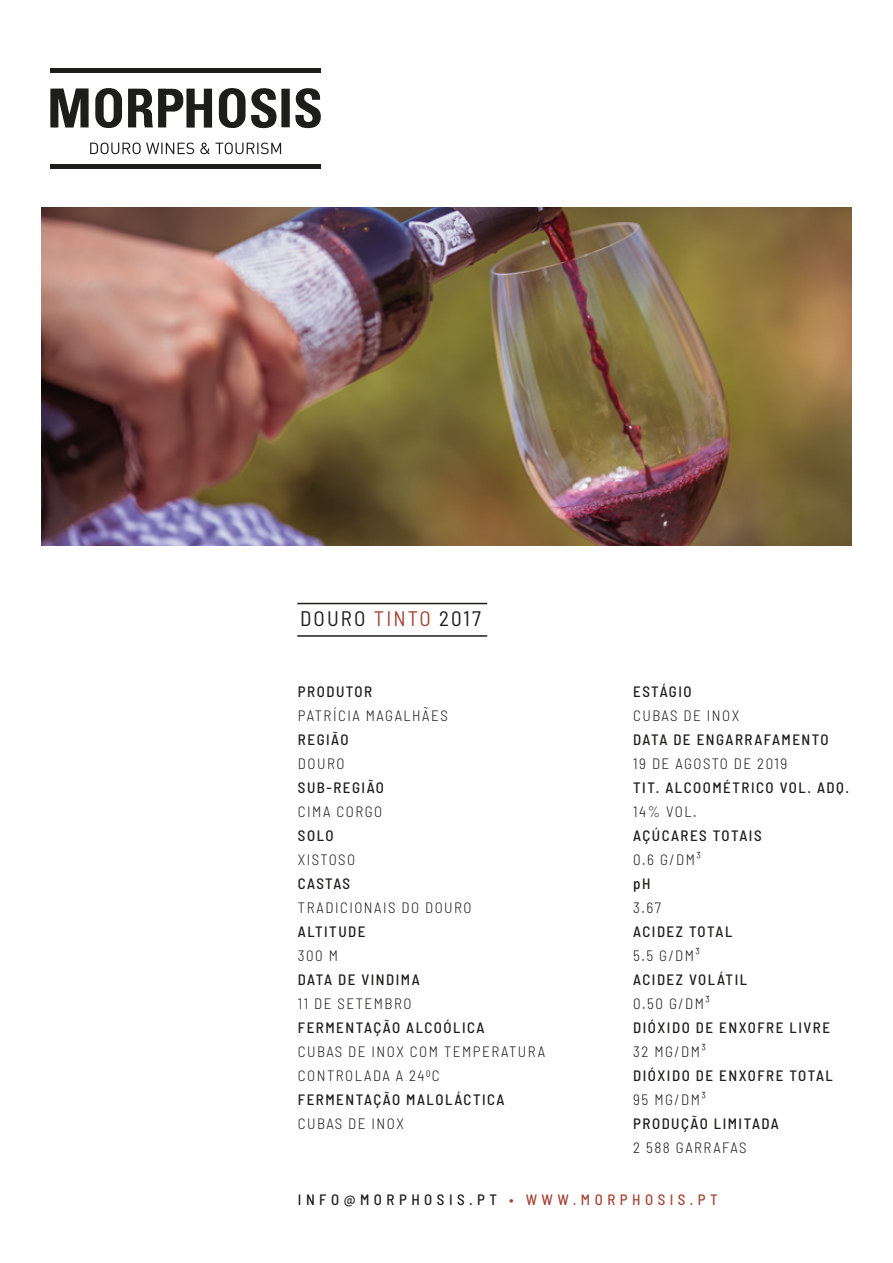
<style>
.page{position:relative;width:893px;height:1263px;background:#fff}
.page>*{position:absolute;margin:0;border:0;box-sizing:border-box;transform-origin:0 0}
.t1{font:semi-condensed 21px "Barlow";letter-spacing:.1em;color:#1d1d1b}
.t2{font:500 semi-condensed 15px "Barlow";letter-spacing:.1em;color:#1d1d1b}
.t3{font:300 semi-condensed 15px/24px "Barlow";letter-spacing:.1em;color:#1d1d1b}
.t4{font:500 semi-condensed 15px "Barlow";letter-spacing:.3em;color:#1d1d1b}
.s1{color:#a44635}
</style>
<div class="page">
<svg style="left:50px;top:88px;width:271px;height:41px"></svg>
<svg style="left:90px;top:143px;width:191px;height:11px"></svg>
<div style="left:50px;top:164px;width:271px;height:5px;background:#1d1d1b"></div>
<div style="left:50px;top:68px;width:271px;height:5px;background:#1d1d1b"></div>
<hr style="left:297px;top:603px;width:190px;height:1px;background:#1d1d1b">
<hr style="left:297px;top:635px;width:190px;height:2px;background:#1d1d1b">
<img style="left:42px;top:207px;width:809px;height:338px">
<h1 class="t1" style="left:300px;top:605px;width:182px">DOURO <span class="s1">TINTO</span> 2017</h1>
<p class="t2" style="left:298px;top:682px;width:76px">PRODUTOR</p>
<p class="t3" style="left:298px;top:703px;width:151px">PATRÍCIA MAGALHÃES</p>
<p class="t2" style="left:298px;top:730px;width:52px">REGIÃO</p>
<p class="t3" style="left:298px;top:751px;width:48px">DOURO</p>
<p class="t2" style="left:298px;top:778px;width:88px">SUB-REGIÃO</p>
<p class="t3" style="left:298px;top:799px;width:86px">CIMA CORGO</p>
<p class="t2" style="left:298px;top:826px;width:37px">SOLO</p>
<p class="t3" style="left:298px;top:847px;width:59px">XISTOSO</p>
<p class="t2" style="left:298px;top:874px;width:54px">CASTAS</p>
<p class="t3" style="left:298px;top:895px;width:175px">TRADICIONAIS DO DOURO</p>
<p class="t2" style="left:298px;top:922px;width:69px">ALTITUDE</p>
<p class="t3" style="left:298px;top:943px;width:42px">300 M</p>
<p class="t2" style="left:298px;top:970px;width:123px">DATA DE VINDIMA</p>
<p class="t3" style="left:298px;top:991px;width:115px">11 DE SETEMBRO</p>
<p class="t2" style="left:298px;top:1018px;width:188px">FERMENTAÇÃO ALCOÓLICA</p>
<p class="t3" style="left:298px;top:1039px;width:249px">CUBAS DE INOX COM TEMPERATURA<br>CONTROLADA A 240C</p>
<p class="t2" style="left:298px;top:1090px;width:208px">FERMENTAÇÃO MALOLÁCTICA</p>
<p class="t3" style="left:298px;top:1111px;width:107px">CUBAS DE INOX</p>
<p class="t2" style="left:633px;top:682px;width:60px">ESTÁGIO</p>
<p class="t3" style="left:633px;top:703px;width:107px">CUBAS DE INOX</p>
<p class="t2" style="left:633px;top:730px;width:197px">DATA DE ENGARRAFAMENTO</p>
<p class="t3" style="left:633px;top:751px;width:156px">19 DE AGOSTO DE 2019</p>
<p class="t2" style="left:633px;top:778px;width:217px">TIT. ALCOOMÉTRICO VOL. ADQ.</p>
<p class="t3" style="left:633px;top:799px;width:65px">14% VOL.</p>
<p class="t2" style="left:633px;top:826px;width:130px">AÇÚCARES TOTAIS</p>
<p class="t3" style="left:633px;top:847px;width:69px">0.6 G/DM³</p>
<p class="t2" style="left:633px;top:874px;width:19px">pH</p>
<p class="t3" style="left:633px;top:895px;width:29px">3.67</p>
<p class="t2" style="left:633px;top:922px;width:101px">ACIDEZ TOTAL</p>
<p class="t3" style="left:633px;top:943px;width:68px">5.5 G/DM³</p>
<p class="t2" style="left:633px;top:970px;width:115px">ACIDEZ VOLÁTIL</p>
<p class="t3" style="left:633px;top:991px;width:78px">0.50 G/DM³</p>
<p class="t2" style="left:633px;top:1018px;width:198px">DIÓXIDO DE ENXOFRE LIVRE</p>
<p class="t3" style="left:633px;top:1039px;width:74px">32 MG/DM³</p>
<p class="t2" style="left:633px;top:1066px;width:201px">DIÓXIDO DE ENXOFRE TOTAL</p>
<p class="t3" style="left:633px;top:1087px;width:74px">95 MG/DM³</p>
<p class="t2" style="left:633px;top:1114px;width:147px">PRODUÇÃO LIMITADA</p>
<p class="t3" style="left:633px;top:1135px;width:115px">2 588 GARRAFAS</p>
<p class="t4" style="left:298px;top:1189px;width:421px">INFO@MORPHOSIS.PT <span class="s1">• WWW.MORPHOSIS.PT</span></p>
</div>
